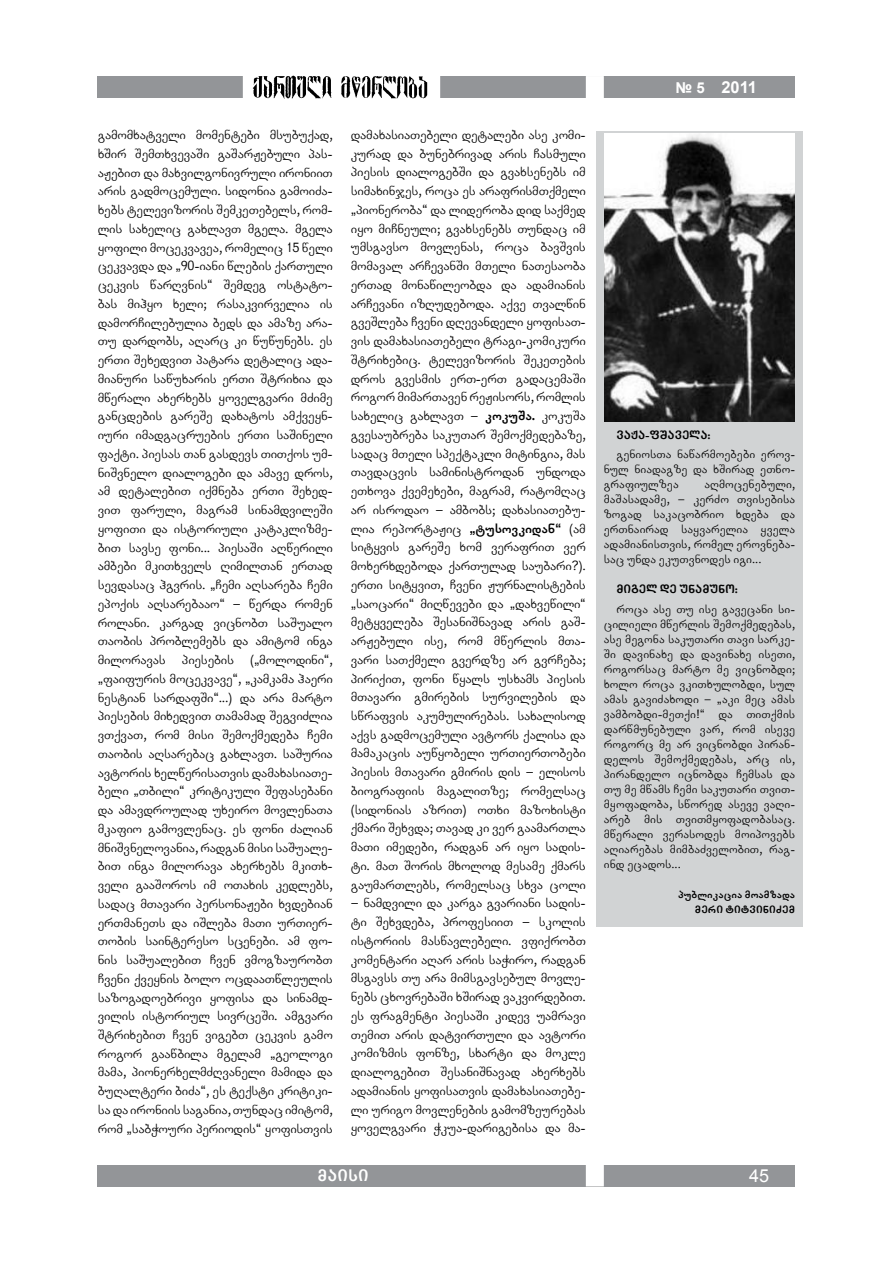
<style>
.page{position:relative;width:893px;height:1263px;background:#fff}
.page>*{position:absolute;margin:0;border:0;box-sizing:border-box;transform-origin:0 0}
.t1{font:18px "Arial";color:#fff}
.t2{font:700 16.5px "Arial";color:#fff}
.t3{font:700 16.5px "Kolhety Mt";color:#fff}
.t4{font:13.2px/18.8px "Kolhety Normal";letter-spacing:-.02em;color:#000;text-align:justify}
.t5{font:12px/15px "Kolhety Normal";color:#000;text-align:justify}
.t6{font:700 12px "Kolhety Mt";letter-spacing:-.02em;color:#000}
.t7{font:700 10.5px "Kolhety";color:#000}
.t8{font:700 10.5px "Kolhety Mt";color:#000}
.s1{font-family:"Kolhety";font-weight:700}
.s2{font-size:15px}
</style>
<div class="page">
<div style="left:98px;top:77px;width:697px;height:21px;background:#939598"></div>
<div style="left:98px;top:1165px;width:697px;height:21px;background:#939598"></div>
<div style="left:586px;top:1165px;width:18px;height:21px;background:#fff;border:2px solid #fff"></div>
<div style="left:586px;top:76px;width:18px;height:23px;background:#fff;border:2px solid #fff"></div>
<div style="left:243px;top:74px;width:197px;height:26px;background:#fff"></div>
<img style="left:252px;top:75px;width:176px;height:24px">
<div style="left:596px;top:132px;width:206px;height:795px;background:#d1d3d4"></div>
<img style="left:604px;top:134px;width:191px;height:287px">
<p class="t4" style="left:98px;top:126px;width:237px">GAMOMXATVELI MOMENTEBI MSUBUQAD, XSIR SEMTXVEVASI GASARJEBULI PAS-AJEBIT DA MAXVILGONIVRULI IRONIIT ARIS GADMOCEMULI. SIDONIA GAMOIZA-XEBS TELEVIZORIS SEMKETEBELS, ROM-LIS SAXELIC GAXLAVT MGELA. MGELA YOFILI MOCEKVAVEA, ROMELIC 15 WELI CEKVAVDA DA `90-IANI WLEBIS QARTULI CEKVIS WARRVNIS~ SEMDEG OSTATO-BAS MIHYO XELI; RASAKVIRVELIA IS DAMORCILEBULIA BEDS DA AMAZE ARA-TU DARDOBS, ARARC KI WUWUNEBS. ES ERTI SEXEDVIT PATARA DETALIC ADA-MIANURI SAWUXARIS ERTI STRIXIA DA MWERALI AXERXEBS YOVELGVARI MZIME GANCDEBIS GARESE DAXATOS AMQVEYN-IURI IMADGACRUEBIS ERTI SASINELI FAQTI. PIESAS TAN GASDEVS TITQOS UM-NISVNELO DIALOGEBI DA AMAVE DROS, AM DETALEBIT IQMNEBA ERTI SEXED-VIT FARULI, MAGRAM SINAMDVILESI YOFITI DA ISTORIULI KATAKLIZME-BIT SAVSE FONI... PIESASI ARWERILI AMBEBI MKITXVELS RIMILTAN ERTAD SEVDASAC HGVRIS. `CEMI ARSAREBA CEMI EPOQIS ARSAREBAAO~ – WERDA ROMEN ROLANI. KARGAD VICNOBT SASUALO TAOBIS PROBLEMEBS DA AMITOM INGA MILORAVAS PIESEBIS (`MOLODINI~, `FAIFURIS MOCEKVAVE~, `KAMKAMA HAERI NESTIAN SARDAFSI~...) DA ARA MARTO PIESEBIS MIXEDVIT TAMAMAD SEGVIZLIA VTQVAT, ROM MISI SEMOQMEDEBA CEMI TAOBIS ARSAREBAC GAXLAVT. SASURIA AVTORIS XELWERISATVIS DAMAXASIATE-BELI `TBILI~ KRITIKULI SEFASEBANI DA AMAVDROULAD UXEIRO MOVLENATA MKAFIO GAMOVLENAC. ES FONI ZALIAN MNISVNELOVANIA, RADGAN MISI SASUALE-BIT INGA MILORAVA AXERXEBS MKITX-VELI GAASOROS IM OTAXIS KEDLEBS, SADAC MTAVARI PERSONAJEBI XVDEBIAN ERTMANETS DA ISLEBA MATI URTIER-TOBIS SAINTERESO SCENEBI. AM FO-NIS SASUALEBIT CVEN VMOGZAUROBT CVENI QVEYNIS BOLO OCDAATWLEULIS SAZOGADOEBRIVI YOFISA DA SINAMD-VILIS ISTORIUL SIVRCESI. AMGVARI STRIXEBIT CVEN VIGEBT CEKVIS GAMO ROGOR GAAWBILA MGELAM `GEOLOGI MAMA, PIONERXELMZRVANELI MAMIDA DA BURALTERI BIZA~, ES TEQSTI KRITIKI-SA DA IRONIIS SAGANIA, TUNDAC IMITOM, ROM `SABWOURI PERIODIS~ YOFISTVIS</p>
<p class="t4" style="left:351px;top:126px;width:237px">DAMAXASIATEBELI DETALEBI ASE KOMI-KURAD DA BUNEBRIVAD ARIS CASMULI PIESIS DIALOGEBSI DA GVAXSENEBS IM SIMAXINJES, ROCA ES ARAFRISMTQMELI `PIONEROBA~ DA LIDEROBA DID SAQMED IYO MICNEULI; GVAXSENEBS TUNDAC IM UMSGAVSO MOVLENAS, ROCA BAVSVIS MOMAVAL ARCEVANSI MTELI NATESAOBA ERTAD MONAWILEOBDA DA ADAMIANIS ARCEVANI IZRUDEBODA. AQVE TVALWIN GVESLEBA CVENI DREVANDELI YOFISAT-VIS DAMAXASIATEBELI TRAGI-KOMIKURI STRIXEBIC. TELEVIZORIS SEKETEBIS DROS GVESMIS ERT-ERT GADACEMASI ROGOR MIMARTAVEN REJISORS, ROMLIS SAXELIC GAXLAVT – <span class="s1">kokuSa.</span> KOKUSA GVESAUBREBA SAKUTAR SEMOQMEDEBAZE, SADAC MTELI SPEQTAKLI MITINGIA, MAS TAVDACVIS SAMINISTRODAN UNDODA ETXOVA QVEMEXEBI, MAGRAM, RATOMRAC AR ISRODAO – AMBOBS; DAXASIATEBU-LIA REPORTAJIC <span class="s1">`tusovkidan~</span> (AM SITYVIS GARESE XOM VERAFRIT VER MOXERXDEBODA QARTULAD SAUBARI?).<br>ERTI SITYVIT, CVENI JURNALISTEBIS `SAOCARI~ MIRWEVEBI DA `DAXVEWILI~ METYVELEBA SESANISNAVAD ARIS GAS-ARJEBULI ISE, ROM MWERLIS MTA-VARI SATQMELI GVERDZE AR GVRCEBA; PIRIQIT, FONI WYALS USXAMS PIESIS MTAVARI GMIREBIS SURVILEBIS DA SWRAFVIS AKUMULIREBAS. SAXALISOD AQVS GADMOCEMULI AVTORS QALISA DA MAMAKACIS AUWYOBELI URTIERTOBEBI PIESIS MTAVARI GMIRIS DIS – ELISOS BIOGRAFIIS MAGALITZE; ROMELSAC (SIDONIAS AZRIT) OTXI MAZOXISTI QMARI SEXVDA; TAVAD KI VER GAAMARTLA MATI IMEDEBI, RADGAN AR IYO SADIS-TI. MAT SORIS MXOLOD MESAME QMARS GAUMARTLEBS, ROMELSAC SXVA COLI</p>
<p class="t4" style="left:351px;top:895px;width:237px">– NAMDVILI DA KARGA GVARIANI SADIS-TI SEXVDEBA, PROFESIIT – SKOLIS ISTORIIS MASWAVLEBELI. VFIQROBT KOMENTARI ARAR ARIS SAWIRO, RADGAN MSGAVSS TU ARA MIMSGAVSEBUL MOVLE-NEBS CXOVREBASI XSIRAD VAKVIRDEBIT.<br>ES FRAGMENTI PIESASI KIDEV UAMRAVI TEMIT ARIS DATVIRTULI DA AVTORI KOMIZMIS FONZE, SXARTI DA MOKLE DIALOGEBIT SESANISNAVAD AXERXEBS ADAMIANIS YOFISATVIS DAMAXASIATEBE-LI URIGO MOVLENEBIS GAMOMZEUREBAS YOVELGVARI WKUA-DARIGEBISA DA MA-</p>
<p class="t2" style="left:675px;top:77px;width:83px"><span class="s2">№ 5</span> 2011</p>
<p class="t6" style="left:617px;top:429px;width:96px">VAJA-FSAVELA:</p>
<p class="t5" style="left:604px;top:448px;width:193px;text-align:left;text-indent:13px">GENIOSTA NAWARMOEBEBI EROV-<br>NUL NIADAGZE DA XSIRAD ETNO-<br>GRAFIULZEA</p>
<p class="t5" style="left:604px;top:478px;width:193px;text-indent:101px">ARMOCENEBULI, MASASADAME, – KERZO TVISEBISA ZOGAD SAKACOBRIO XDEBA DA ERTNAIRAD SAYVARELIA YVELA ADAMIANISTVIS, ROMEL EROVNEBA-SAC UNDA EKUTVNODES IGI...</p>
<p class="t6" style="left:617px;top:583px;width:123px">MIGEL DE UNAMUNO:</p>
<p class="t5" style="left:604px;top:602px;width:193px;text-indent:13px">ROCA ASE TU ISE GAVECANI SI-CILIELI MWERLIS SEMOQMEDEBAS, ASE MEGONA SAKUTARI TAVI SARKE-SI DAVINAXE DA DAVINAXE ISETI, ROGORSAC MARTO ME VICNOBDI; XOLO ROCA VKITXULOBDI, SUL AMAS GAVIZAXODI – `AKI MEC AMAS VAMBOBDI-METQI!~ DA TITQMIS DARWMUNEBULI VAR, ROM ISEVE ROGORC ME AR VICNOBDI PIRAN-DELOS SEMOQMEDEBAS, ARC IS, PIRANDELO ICNOBDA CEMSAS DA TU ME MWAMS CEMI SAKUTARI TVIT-MYOFADOBA, SWORED ASEVE VARI-AREB MIS TVITMYOFADOBASAC.<br>MWERALI VERASODES MOIPOVEBS ARIAREBAS MIMBAZVELOBIT, RAG-IND ECADOS...</p>
<p class="t7" style="left:678px;top:889px;width:119px">publikacia moamzada</p>
<p class="t8" style="left:695px;top:904px;width:102px">MERI TITVINIZEM</p>
<p class="t3" style="left:317px;top:1167px;width:53px">MAISI</p>
<h1 class="t1" style="left:749px;top:1164px;width:22px">45</h1>
</div>
